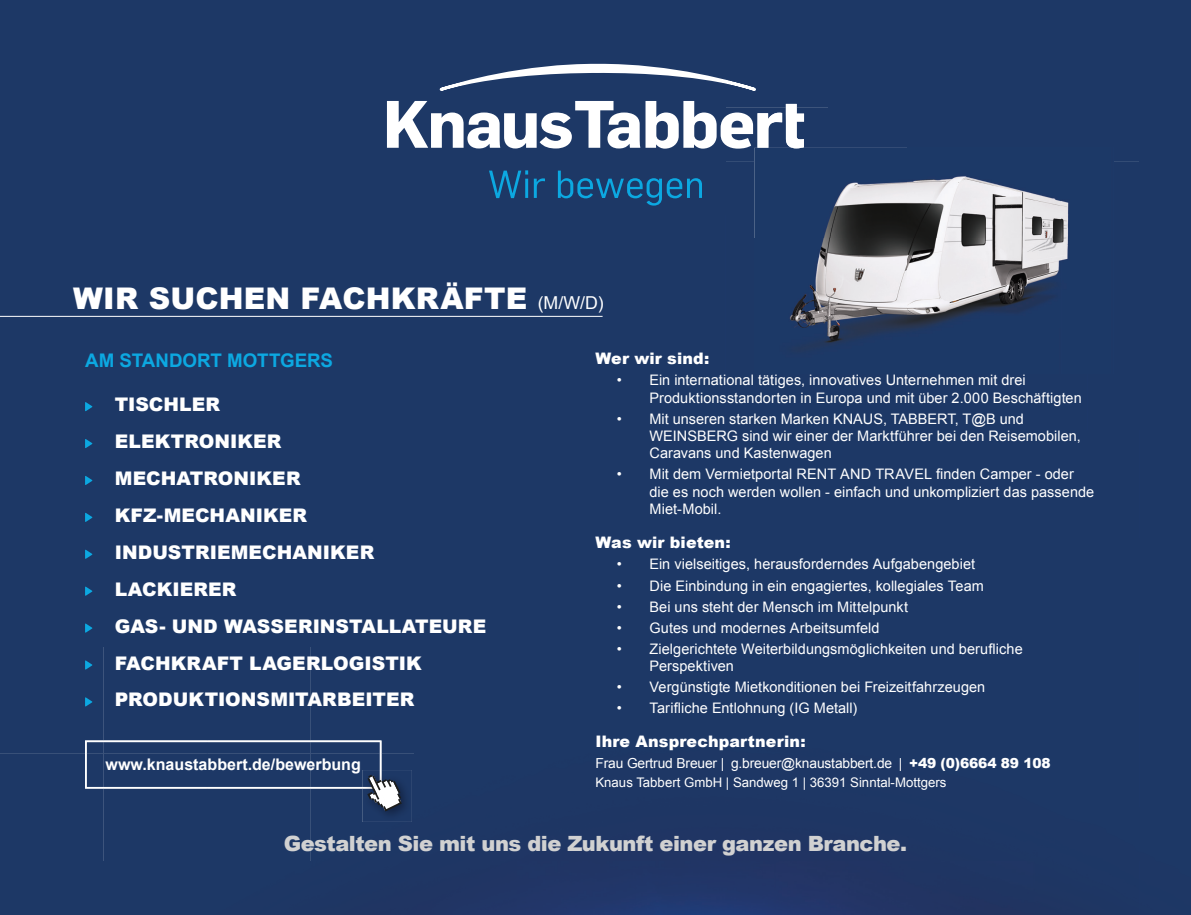
<style>
.page{position:relative;width:1191px;height:915px;background:#fff}
.page>*{position:absolute;margin:0;border:0;box-sizing:border-box;transform-origin:0 0}
.t1{font:900 29.85px "Arial";letter-spacing:.005em;color:#fff}
.t2{font:900 21px "Arial";letter-spacing:-.02em;color:#d1d1d1}
.t3{font:900 18.75px/36.9px "Arial";letter-spacing:.005em;color:#fff}
.t4{font:700 18.75px "Arial";color:#0ca8e1}
.t5{font:700 16.05px "Arial";color:#fff}
.t6{font:900 15.9px "Arial";letter-spacing:.01em;color:#fff}
.t7{font:14.55px/17.2px "Arial";letter-spacing:.005em;color:#fff}
.t8{font:13.8px "Arial";letter-spacing:-.01em;color:#fff}
.t9{font:13.2px "Arial";color:#fff}
.s1{font-weight:400;font-size:17.85px}
.s2{font-weight:900}
</style>
<div class="page">
<div style="left:0;top:0;width:1139px;height:107px;background:#1d3866"></div>
<div style="left:1139px;top:0;width:52px;height:914px;background:#1d3866"></div>
<div style="left:0;top:107px;width:725px;height:323px;background:#1d3866"></div>
<div style="left:725px;top:107px;width:414px;height:54px;background:#1d3866"></div>
<div style="left:725px;top:161px;width:51px;height:269px;background:#1d3866"></div>
<div style="left:1087px;top:161px;width:52px;height:269px;background:#1d3866"></div>
<div style="left:776px;top:374px;width:311px;height:56px;background:#1d3866"></div>
<div style="left:0;top:430px;width:1139px;height:484px;background:#1d3866"></div>
<hr style="left:0;top:316px;width:602px;height:1px;background:#fff">
<svg style="left:437px;top:62px;width:321px;height:31px"></svg>
<svg style="left:489px;top:170px;width:39px;height:28px"></svg>
<hr style="left:525px;top:178px;width:3px;height:20px;background:#0ca8e1">
<svg style="left:534px;top:178px;width:11px;height:20px"></svg>
<svg style="left:558px;top:170px;width:144px;height:35px;background:#195181"></svg>
<svg style="left:85px;top:402px;width:7px;height:9px"></svg>
<svg style="left:85px;top:439px;width:7px;height:9px"></svg>
<svg style="left:85px;top:475px;width:7px;height:10px"></svg>
<svg style="left:85px;top:512px;width:7px;height:9px"></svg>
<svg style="left:85px;top:549px;width:7px;height:9px"></svg>
<svg style="left:85px;top:586px;width:7px;height:9px"></svg>
<svg style="left:85px;top:623px;width:7px;height:9px"></svg>
<svg style="left:85px;top:660px;width:7px;height:9px"></svg>
<svg style="left:85px;top:697px;width:7px;height:9px"></svg>
<img style="left:754px;top:148px;width:359px;height:226px">
<svg style="left:387px;top:101px;width:417px;height:48px"></svg>
<img style="left:362px;top:769px;width:50px;height:52px">
<svg style="left:85px;top:740px;width:317px;height:71px;background:#2f4771"></svg>
<h1 class="t1" style="left:73px;top:277px;width:532px">WIR SUCHEN FACHKRÄFTE <span class="s1">(M/W/D)</span></h1>
<p class="t4" style="left:85px;top:347px;width:249px">AM STANDORT MOTTGERS</p>
<p class="t3" style="left:115px;top:385px;width:373px">TISCHLER<br>ELEKTRONIKER<br>MECHATRONIKER<br>KFZ-MECHANIKER<br>INDUSTRIEMECHANIKER<br>LACKIERER<br>GAS- UND WASSERINSTALLATEURE<br>FACHKRAFT LAGERLOGISTIK<br>PRODUKTIONSMITARBEITER</p>
<p class="t6" style="left:595px;top:347px;width:115px">Wer wir sind:</p>
<p class="t7" style="left:649px;top:371px;width:434px;text-indent:-33px">• Ein international tätiges, innovatives Unternehmen mit drei<br>Produktionsstandorten in Europa und mit über 2.000 Beschäftigten</p>
<p class="t7" style="left:649px;top:410px;width:433px;text-indent:-33px">• Mit unseren starken Marken KNAUS, TABBERT, T@B und<br>WEINSBERG sind wir einer der Marktführer bei den Reisemobilen,<br>Caravans und Kastenwagen</p>
<p class="t7" style="left:649px;top:465px;width:446px;text-indent:-33px">• Mit dem Vermietportal RENT AND TRAVEL finden Camper - oder die es noch werden wollen - einfach und unkompliziert das passende<br>Miet-Mobil.</p>
<p class="t6" style="left:595px;top:531px;width:137px">Was wir bieten:</p>
<p class="t7" style="left:617px;top:555px;width:360px">• Ein vielseitiges, herausforderndes Aufgabengebiet</p>
<p class="t7" style="left:617px;top:576px;width:369px">• Die Einbindung in ein engagiertes, kollegiales Team</p>
<p class="t7" style="left:617px;top:598px;width:293px">• Bei uns steht der Mensch im Mittelpunkt</p>
<p class="t7" style="left:617px;top:619px;width:264px">• Gutes und modernes Arbeitsumfeld</p>
<p class="t7" style="left:649px;top:640px;width:375px;text-indent:-33px">• Zielgerichtete Weiterbildungsmöglichkeiten und berufliche<br>Perspektiven</p>
<p class="t7" style="left:617px;top:678px;width:370px">• Vergünstigte Mietkonditionen bei Freizeitfahrzeugen</p>
<p class="t7" style="left:617px;top:699px;width:242px">• Tarifliche Entlohnung (IG Metall)</p>
<p class="t6" style="left:595px;top:729px;width:212px">Ihre Ansprechpartnerin:</p>
<p class="t8" style="left:595px;top:754px;width:457px">Frau Gertrud Breuer | g.breuer@knaustabbert.de | <span class="s2">+49 (0)6664 89 108</span></p>
<p class="t9" style="left:595px;top:773px;width:352px">Knaus Tabbert GmbH | Sandweg 1 | 36391 Sinntal-Mottgers</p>
<p class="t5" style="left:106px;top:753px;width:257px">www.knaustabbert.de/bewerbung</p>
<h2 class="t2" style="left:284px;top:828px;width:625px">Gestalten Sie mit uns die Zukunft einer ganzen Branche.</h2>
</div>
